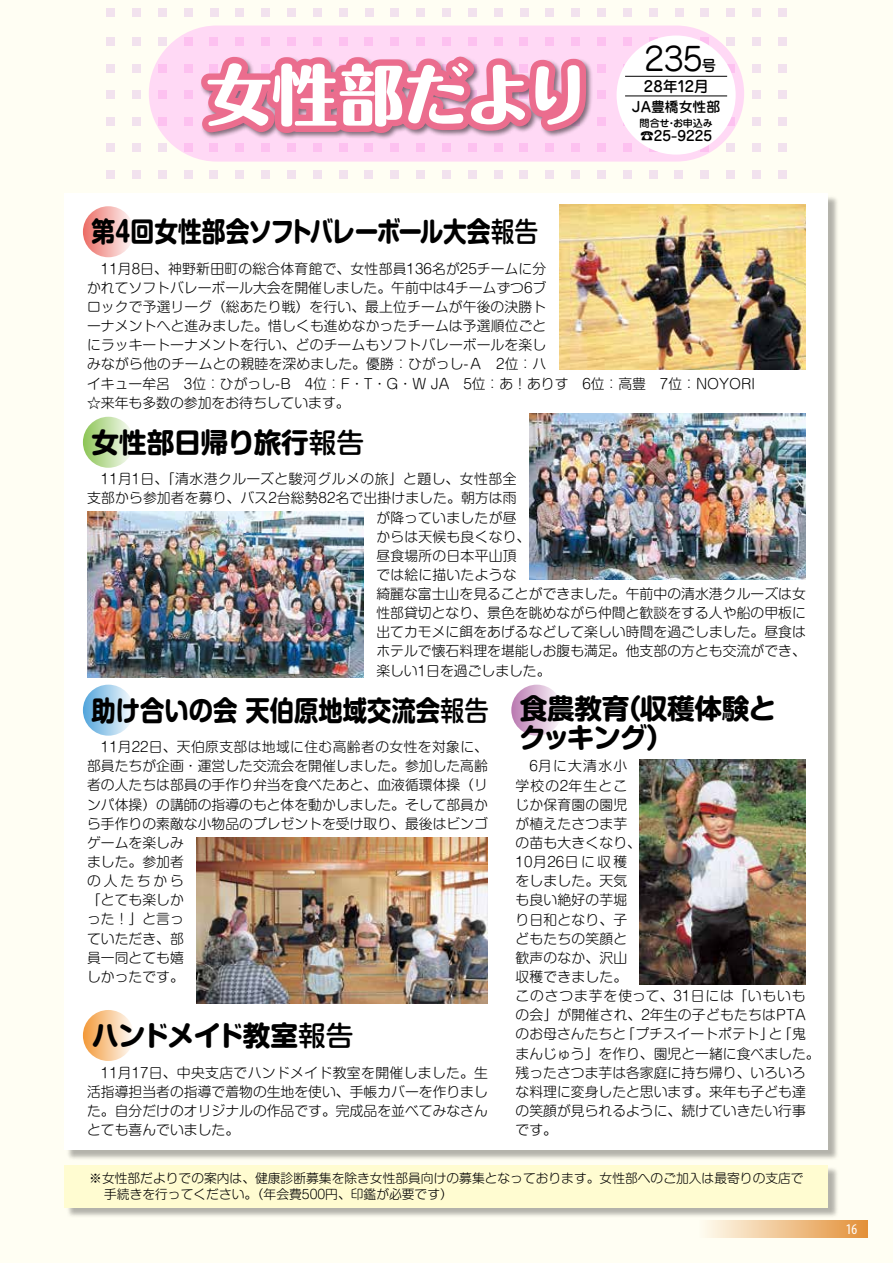
<style>
.page{position:relative;width:893px;height:1263px;background:#fffef3}
.page>*{position:absolute;margin:0;border:0;box-sizing:border-box;transform-origin:0 0}
.t1{font:800 65.85px "Maru Fo Pro";letter-spacing:-.015em;color:#fff}
.t2{font:31.95px "Jun 201 Pro";color:#000}
.t3{font:700 27.6px/29.7px "Shin M Go Pro";letter-spacing:-.01em;color:#000}
.t4{font:700 27.6px "Shin M Go Pro";letter-spacing:-.01em;color:#000;scale:.86 1}
.t5{font:700 27.6px "Shin M Go Pro";letter-spacing:-.01em;color:#000;scale:.88 1}
.t6{font:700 27.6px "Shin M Go Pro";letter-spacing:-.04em;color:#000}
.t7{font:500 14.85px "Jun 34 Pro";letter-spacing:-.035em;color:#000}
.t8{font:condensed 14.85px "Myriad Pro";color:#fff}
.t9{font:300 13.8px/19.2px "Shin M Go Pro";letter-spacing:.005em;color:#000}
.t10{font:300 13.8px "Shin M Go Pro";letter-spacing:.035em;color:#000}
.t11{font:500 13.8px "Jun 34 Pro";color:#000}
.t12{font:300 12.75px/15.9px "Shin M Go Pro";color:#000}
.t13{font:500 10.05px "Jun 34 Pro";letter-spacing:-.02em;color:#000}
.s1{font-weight:500}
.s2{font-family:"Jun 34 Pro";font-weight:500;font-size:14.85px}
</style>
<div class="page">
<div style="left:106px;top:9px;width:9px;height:8px;background:#f2e2ee"></div>
<div style="left:132px;top:9px;width:9px;height:8px;background:#f2e2ee"></div>
<div style="left:158px;top:9px;width:9px;height:8px;background:#f2e2ee"></div>
<div style="left:184px;top:9px;width:9px;height:8px;background:#f2e2ee"></div>
<div style="left:597px;top:9px;width:9px;height:8px;background:#f2e2ee"></div>
<div style="left:623px;top:9px;width:9px;height:8px;background:#f2e2ee"></div>
<div style="left:649px;top:9px;width:8px;height:8px;background:#f2e2ee"></div>
<div style="left:675px;top:9px;width:8px;height:8px;background:#f2e2ee"></div>
<div style="left:701px;top:9px;width:8px;height:8px;background:#f2e2ee"></div>
<div style="left:726px;top:9px;width:9px;height:8px;background:#f2e2ee"></div>
<div style="left:752px;top:9px;width:9px;height:8px;background:#f2e2ee"></div>
<div style="left:778px;top:9px;width:9px;height:8px;background:#f2e2ee"></div>
<div style="left:106px;top:37px;width:9px;height:9px;background:#f2e2ee"></div>
<div style="left:132px;top:37px;width:9px;height:9px;background:#f2e2ee"></div>
<div style="left:158px;top:37px;width:9px;height:9px;background:#f2e2ee"></div>
<div style="left:726px;top:37px;width:9px;height:9px;background:#f2e2ee"></div>
<div style="left:752px;top:37px;width:9px;height:9px;background:#f2e2ee"></div>
<div style="left:778px;top:37px;width:8px;height:9px;background:#f2e2ee"></div>
<div style="left:106px;top:64px;width:9px;height:8px;background:#f2e2ee"></div>
<div style="left:132px;top:64px;width:9px;height:8px;background:#f2e2ee"></div>
<div style="left:752px;top:64px;width:9px;height:8px;background:#f2e2ee"></div>
<div style="left:778px;top:64px;width:8px;height:8px;background:#f2e2ee"></div>
<div style="left:106px;top:90px;width:9px;height:9px;background:#f2e2ee"></div>
<div style="left:132px;top:90px;width:9px;height:9px;background:#f2e2ee"></div>
<div style="left:752px;top:90px;width:9px;height:9px;background:#f2e2ee"></div>
<div style="left:778px;top:90px;width:8px;height:9px;background:#f2e2ee"></div>
<div style="left:106px;top:117px;width:9px;height:9px;background:#f2e2ee"></div>
<div style="left:132px;top:117px;width:9px;height:9px;background:#f2e2ee"></div>
<div style="left:752px;top:117px;width:9px;height:9px;background:#f2e2ee"></div>
<div style="left:778px;top:117px;width:8px;height:9px;background:#f2e2ee"></div>
<div style="left:106px;top:143px;width:9px;height:9px;background:#f2e2ee"></div>
<div style="left:132px;top:143px;width:9px;height:9px;background:#f2e2ee"></div>
<div style="left:158px;top:143px;width:9px;height:9px;background:#f2e2ee"></div>
<div style="left:726px;top:143px;width:9px;height:9px;background:#f2e2ee"></div>
<div style="left:752px;top:143px;width:9px;height:9px;background:#f2e2ee"></div>
<div style="left:778px;top:143px;width:8px;height:9px;background:#f2e2ee"></div>
<div style="left:106px;top:170px;width:9px;height:9px;background:#f2e2ee"></div>
<div style="left:132px;top:170px;width:9px;height:9px;background:#f2e2ee"></div>
<div style="left:158px;top:170px;width:9px;height:9px;background:#f2e2ee"></div>
<div style="left:184px;top:170px;width:8px;height:9px;background:#f2e2ee"></div>
<div style="left:210px;top:170px;width:8px;height:9px;background:#f2e2ee"></div>
<div style="left:235px;top:170px;width:9px;height:9px;background:#f2e2ee"></div>
<div style="left:261px;top:170px;width:9px;height:9px;background:#f2e2ee"></div>
<div style="left:287px;top:170px;width:9px;height:9px;background:#f2e2ee"></div>
<div style="left:313px;top:170px;width:9px;height:9px;background:#f2e2ee"></div>
<div style="left:339px;top:170px;width:8px;height:9px;background:#f2e2ee"></div>
<div style="left:365px;top:170px;width:8px;height:9px;background:#f2e2ee"></div>
<div style="left:390px;top:170px;width:9px;height:9px;background:#f2e2ee"></div>
<div style="left:416px;top:170px;width:9px;height:9px;background:#f2e2ee"></div>
<div style="left:442px;top:170px;width:9px;height:9px;background:#f2e2ee"></div>
<div style="left:468px;top:170px;width:9px;height:9px;background:#f2e2ee"></div>
<div style="left:494px;top:170px;width:8px;height:9px;background:#f2e2ee"></div>
<div style="left:520px;top:170px;width:8px;height:9px;background:#f2e2ee"></div>
<div style="left:545px;top:170px;width:9px;height:9px;background:#f2e2ee"></div>
<div style="left:571px;top:170px;width:9px;height:9px;background:#f2e2ee"></div>
<div style="left:597px;top:170px;width:9px;height:9px;background:#f2e2ee"></div>
<div style="left:623px;top:170px;width:9px;height:9px;background:#f2e2ee"></div>
<div style="left:649px;top:170px;width:8px;height:9px;background:#f2e2ee"></div>
<div style="left:675px;top:170px;width:8px;height:9px;background:#f2e2ee"></div>
<div style="left:700px;top:170px;width:9px;height:9px;background:#f2e2ee"></div>
<div style="left:726px;top:170px;width:9px;height:9px;background:#f2e2ee"></div>
<div style="left:752px;top:170px;width:9px;height:9px;background:#f2e2ee"></div>
<div style="left:778px;top:170px;width:8px;height:9px;background:#f2e2ee"></div>
<div style="left:697px;top:1220px;width:170px;height:17px;background:linear-gradient(to right,#fffef3,#e39139)"></div>
<div style="left:66px;top:195px;width:773px;height:966px;background:#000;opacity:.3"></div>
<div style="left:65px;top:193px;width:763px;height:957px;background:#fff"></div>
<svg style="left:149px;top:26px;width:595px;height:136px;background:#fed6f4"></svg>
<div style="left:617px;top:36px;width:119px;height:119px;background:#fff;border-radius:50%"></div>
<div style="left:66px;top:1166px;width:773px;height:52px;background:#000;opacity:.3"></div>
<div style="left:65px;top:1165px;width:763px;height:43px;background:#fffcd1"></div>
<div style="left:83px;top:206px;width:51px;height:51px;background:linear-gradient(to right,#ec7069,#fefafa);border-radius:50%"></div>
<div style="left:83px;top:417px;width:51px;height:51px;background:linear-gradient(to right,#8fc65a,#fbfdf9);border-radius:50%"></div>
<div style="left:83px;top:685px;width:51px;height:51px;background:linear-gradient(to right,#56a7dc,#f9fcfd);border-radius:50%"></div>
<div style="left:83px;top:1010px;width:51px;height:51px;background:linear-gradient(to right,#f39c3e,#fefbf8);border-radius:50%"></div>
<div style="left:511px;top:685px;width:51px;height:51px;background:linear-gradient(to right,#bd7eb4,#fbf8fb);border-radius:50%"></div>
<hr style="left:625px;top:76px;width:102px;height:1px;background:#000">
<hr style="left:625px;top:96px;width:102px;height:1px;background:#000">
<svg style="left:195px;top:8px;width:402px;height:154px;background:#f2afc9"></svg>
<img style="left:559px;top:204px;width:247px;height:166px">
<img style="left:87px;top:511px;width:277px;height:166px">
<img style="left:529px;top:414px;width:277px;height:165px">
<img style="left:640px;top:759px;width:166px;height:225px">
<img style="left:197px;top:838px;width:291px;height:165px">
<h1 class="t1" style="left:206px;top:42px;width:386px">女性部だより</h1>
<h3 class="t4" style="left:91px;top:209px;width:521px">第4回女性部会ソフトバレーボール大会<span class="s1">報告</span></h3>
<h2 class="t2" style="left:644px;top:33px;width:73px">235<span class="s2">号</span></h2>
<p class="t7" style="left:644px;top:74px;width:66px">28年12月</p>
<p class="t11" style="left:632px;top:96px;width:90px">JA豊橋女性部</p>
<p class="t13" style="left:640px;top:115px;width:75px">問合せ・お申込み</p>
<p class="t11" style="left:640px;top:125px;width:74px">☎25-9225</p>
<p class="t9" style="left:87px;top:257px;width:669px;text-indent:14px">11月8日、神野新田町の総合体育館で、女性部員136名が25チームに分<br>かれてソフトバレーボール大会を開催しました。午前中は4チームずつ6ブ<br>ロックで予選リーグ（総あたり戦）を行い、最上位チームが午後の決勝ト<br>ーナメントへと進みました。惜しくも進めなかったチームは予選順位ごと<br>にラッキートーナメントを行い、どのチームもソフトバレーボールを楽し<br>みながら他のチームとの親睦を深めました。優勝：ひがっし-Ａ　2位：ハ<br>イキュー牟呂　3位：ひがっし-B　4位：F・T・G・W JA　5位：あ！ありす　6位：高豊　7位：NOYORI ☆来年も多数の参加をお待ちしています。</p>
<h3 class="t3" style="left:91px;top:424px;width:274px">女性部日帰り旅行<span class="s1">報告</span></h3>
<p class="t10" style="left:101px;top:468px;width:417px">11月1日、「清水港クルーズと駿河グルメの旅」と題し、女性部全</p>
<p class="t9" style="left:87px;top:487px;width:431px">支部から参加者を募り、バス2台総勢82名で出掛けました。朝方は雨</p>
<p class="t9" style="left:376px;top:506px;width:142px">が降っていましたが昼</p>
<p class="t9" style="left:376px;top:525px;width:156px">からは天候も良くなり、</p>
<p class="t9" style="left:376px;top:544px;width:142px">昼食場所の日本平山頂</p>
<p class="t9" style="left:376px;top:563px;width:142px">では絵に描いたような</p>
<p class="t9" style="left:376px;top:583px;width:431px">綺麗な富士山を見ることができました。午前中の清水港クルーズは女</p>
<p class="t9" style="left:376px;top:602px;width:431px">性部貸切となり、景色を眺めながら仲間と歓談をする人や船の甲板に</p>
<p class="t9" style="left:376px;top:621px;width:431px">出てカモメに餌をあげるなどして楽しい時間を過ごしました。昼食は</p>
<p class="t9" style="left:376px;top:640px;width:431px">ホテルで懐石料理を堪能しお腹も満足。他支部の方とも交流ができ、</p>
<p class="t9" style="left:376px;top:659px;width:176px">楽しい1日を過ごしました。</p>
<h3 class="t5" style="left:91px;top:688px;width:453px">助け合いの会 天伯原地域交流会<span class="s1">報告</span></h3>
<p class="t9" style="left:87px;top:736px;width:402px;text-indent:14px">11月22日、天伯原支部は地域に住む高齢者の女性を対象に、部員たちが企画・運営した交流会を開催しました。参加した高齢者の人たちは部員の手作り弁当を食べたあと、血液循環体操（リンパ体操）の講師の指導のもと体を動かしました。そして部員から手作りの素敵な小物品のプレゼントを受け取り、最後はビンゴゲームを楽しみ<br>ました。参加者<br>の人たちから<br>「とても楽しか<br>った！」と言っ<br>ていただき、部<br>員一同とても嬉<br>しかったです。</p>
<h3 class="t6" style="left:91px;top:1013px;width:264px">ハンドメイド教室<span class="s1">報告</span></h3>
<p class="t9" style="left:87px;top:1061px;width:402px;text-align:justify;text-indent:14px">11月17日、中央支店でハンドメイド教室を開催しました。生活指導担当者の指導で着物の生地を使い、手帳カバーを作りました。自分だけのオリジナルの作品です。完成品を並べてみなさんとても喜んでいました。</p>
<h3 class="t3" style="left:519px;top:690px;width:259px">食農教育（収穫体験とクッキング）</h3>
<p class="t9" style="left:516px;top:755px;width:306px;text-indent:14px">6月に大清水小<br>学校の2年生とこ<br>じか保育園の園児<br>が植えたさつま芋<br>の苗も大きくなり、<br>10月26日に収穫<br>をしました。天気<br>も良い絶好の芋堀<br>り日和となり、子<br>どもたちの笑顔と<br>歓声のなか、沢山<br>収穫できました。<br>このさつま芋を使って、31日には「いもいもの会」が開催され、2年生の子どもたちはPTAのお母さんたちと「プチスイートポテト」と「鬼まんじゅう」を作り、園児と一緒に食べました。残ったさつま芋は各家庭に持ち帰り、いろいろな料理に変身したと思います。来年も子ども達の笑顔が見られるように、続けていきたい行事です。</p>
<p class="t12" style="left:104px;top:1169px;width:701px;text-indent:-15px">※女性部だよりでの案内は、健康診断募集を除き女性部員向けの募集となっております。女性部へのご加入は最寄りの支店で手続きを行ってください。（年会費500円、印鑑が必要です）</p>
<p class="t8" style="left:846px;top:1220px;width:13px">16</p>
</div>
